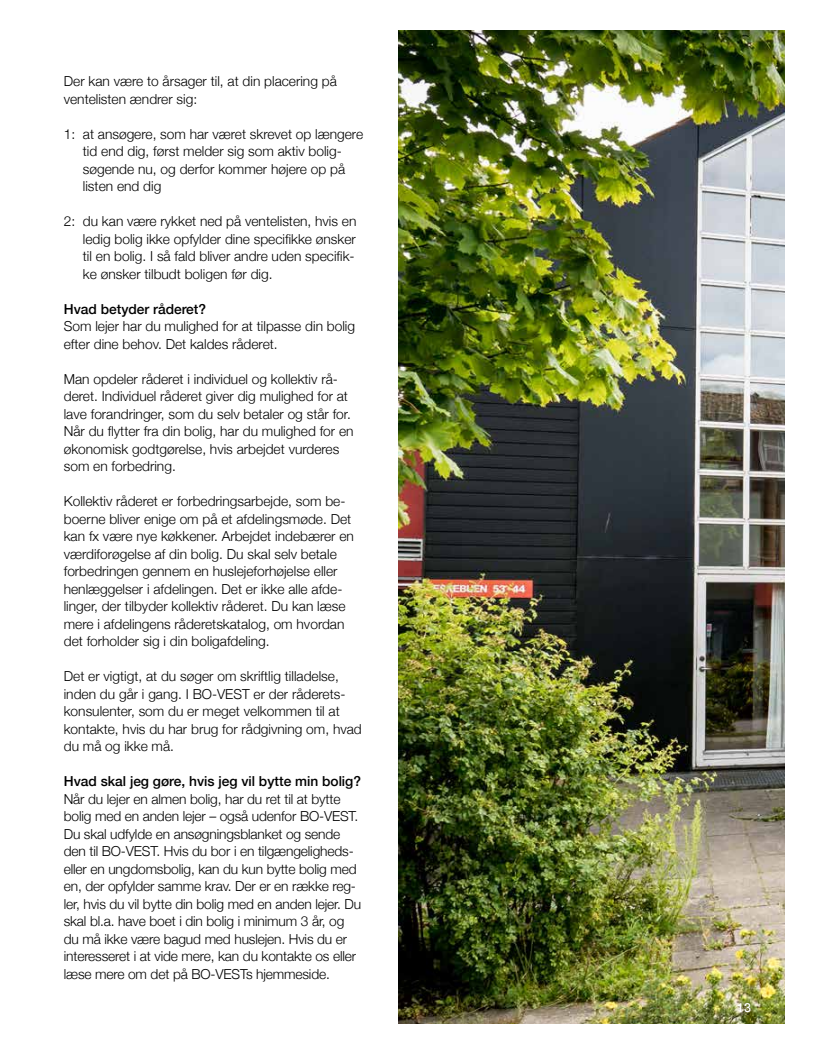
<style>
.page{position:relative;width:815px;height:1054px;background:#fff}
.page>*{position:absolute;margin:0;border:0;box-sizing:border-box;transform-origin:0 0}
.t1{font:300 13.75px/17.5px "Helvetica Neue";color:#000}
.t2{font:500 13.75px "Helvetica Neue";color:#000}
.t3{font:500 12.5px "Helvetica Neue";color:#fff}
</style>
<div class="page">
<img style="left:399px;top:30px;width:386px;height:994px">
<p class="t1" style="left:64px;top:71px;width:275px">Der kan være to årsager til, at din placering på ventelisten ændrer sig:</p>
<p class="t1" style="left:83px;top:124px;width:282px;text-indent:-19px">1: at ansøgere, som har været skrevet op længere tid end dig, først melder sig som aktiv bolig&shy;søgende nu, og derfor kommer højere op på listen end dig</p>
<p class="t1" style="left:83px;top:211px;width:275px;text-indent:-19px">2: du kan være rykket ned på ventelisten, hvis en ledig bolig ikke opfylder dine specifikke ønsker til en bolig. I så fald bliver andre uden specifik&shy;ke ønsker tilbudt boligen før dig.</p>
<p class="t2" style="left:64px;top:298px;width:144px">Hvad betyder råderet?</p>
<p class="t1" style="left:64px;top:316px;width:293px">Som lejer har du mulighed for at tilpasse din bolig efter dine behov. Det kaldes råderet.</p>
<p class="t1" style="left:64px;top:369px;width:291px">Man opdeler råderet i individuel og kollektiv rå&shy;deret. Individuel råderet giver dig mulighed for at lave forandringer, som du selv betaler og står for.<br>Når du flytter fra din bolig, har du mulighed for en økonomisk godtgørelse, hvis arbejdet vurderes som en forbedring.</p>
<p class="t1" style="left:64px;top:491px;width:292px">Kollektiv råderet er forbedringsarbejde, som be&shy;boerne bliver enige om på et afdelingsmøde. Det kan fx være nye køkkener. Arbejdet indebærer en værdiforøgelse af din bolig. Du skal selv betale forbedringen gennem en huslejeforhøjelse eller henlæggelser i afdelingen. Det er ikke alle afde&shy;linger, der tilbyder kollektiv råderet. Du kan læse mere i afdelingens råderetskatalog, om hvordan det forholder sig i din boligafdeling.</p>
<p class="t1" style="left:64px;top:667px;width:299px">Det er vigtigt, at du søger om skriftlig tilladelse, inden du går i gang. I BO-VEST er der råderets&shy;konsulenter, som du er meget velkommen til at kontakte, hvis du har brug for rådgivning om, hvad du må og ikke må.</p>
<p class="t2" style="left:64px;top:770px;width:299px">Hvad skal jeg gøre, hvis jeg vil bytte min bolig?</p>
<p class="t1" style="left:64px;top:789px;width:299px">Når du lejer en almen bolig, har du ret til at bytte bolig med en anden lejer – også udenfor BO-VEST.<br>Du skal udfylde en ansøgningsblanket og sende den til BO-VEST. Hvis du bor i en tilgængeligheds&shy;eller en ungdomsbolig, kan du kun bytte bolig med en, der opfylder samme krav. Der er en række reg&shy;ler, hvis du vil bytte din bolig med en anden lejer. Du skal bl.a. have boet i din bolig i minimum 3 år, og du må ikke være bagud med huslejen. Hvis du er interesseret i at vide mere, kan du kontakte os eller læse mere om det på BO-VESTs hjemmeside.</p>
<p class="t3" style="left:737px;top:998px;width:15px">13</p>
</div>
